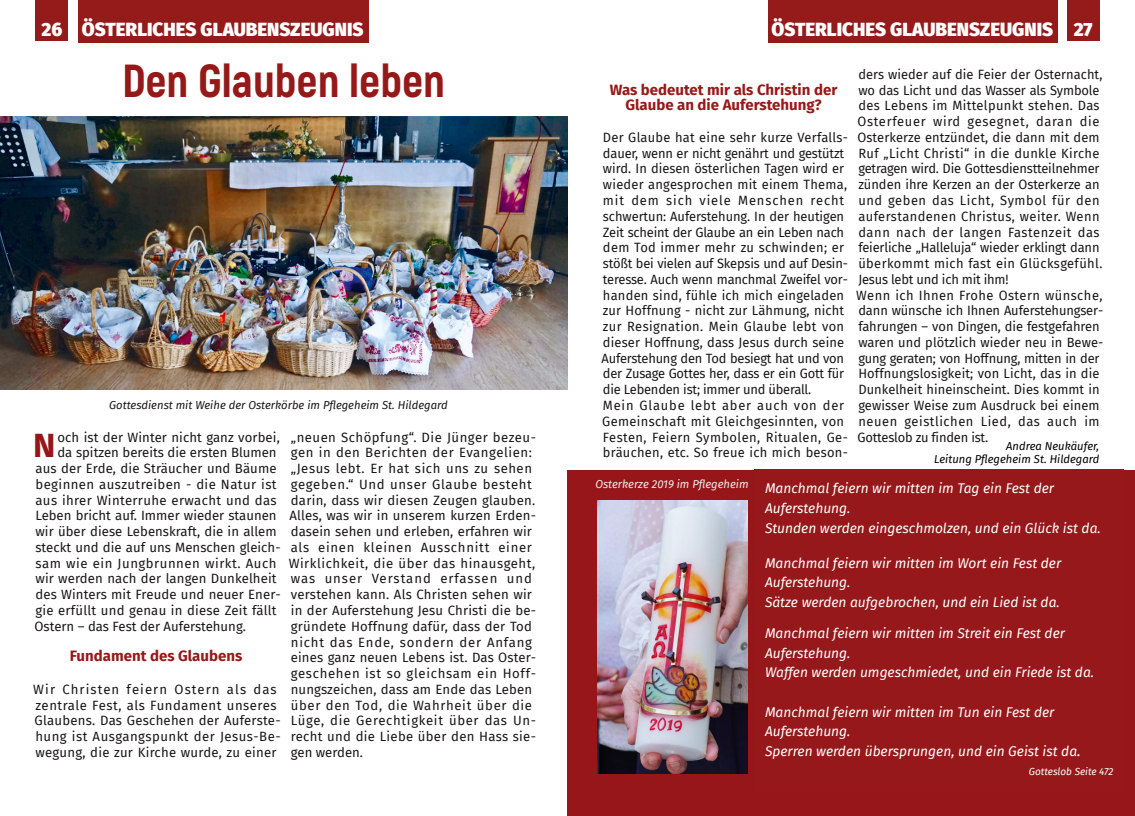
<style>
.page{position:relative;width:1135px;height:816px;background:#fff}
.page>*{position:absolute;margin:0;border:0;box-sizing:border-box;transform-origin:0 0}
.t1{font:800 46.25px "Akrobat";color:#96191a}
.t2{font:700 33.75px "Fira Sans";color:#961619}
.t3{font:900 18.75px "Fira Sans";color:#fff}
.t4{font:700 15px/15.8px "Fira Sans";color:#96191a;text-align:center}
.t5{font:italic 13.75px/19.5px "Fira Sans";color:#fff}
.t6{font:13.12px/15.8px "Fira Sans";letter-spacing:.01em;color:#181715}
.t7{font:13.12px/15.8px "Fira Sans";letter-spacing:.03em;color:#181715}
.t8{font:13.12px/15.8px "Fira Sans";letter-spacing:.035em;color:#181715}
.t9{font:13.12px "Fira Sans";letter-spacing:.04em;color:#181715}
.t10{font:italic 11.25px "Fira Sans";color:#181715}
.t11{font:italic 11.25px/12.5px "Fira Sans";letter-spacing:-.005em;color:#000;text-align:right}
.t12{font:italic 11.25px "Fira Sans";color:#ededed}
.t13{font:italic 10px "Fira Sans";color:#fff}
.s1{font-size:15px}
</style>
<div class="page">
<div style="left:35px;top:0;width:33px;height:41px;background:#951a1a"></div>
<div style="left:78px;top:0;width:291px;height:42px;background:#951a1a"></div>
<img style="left:0;top:117px;width:556px;height:272px">
<div style="left:567px;top:469px;width:567px;height:346px;background:#961619"></div>
<img style="left:597px;top:500px;width:150px;height:273px">
<div style="left:1066px;top:0;width:33px;height:41px;background:#951a1a"></div>
<div style="left:767px;top:0;width:289px;height:42px;background:#951a1a"></div>
<img style="left:556px;top:117px;width:11px;height:272px">
<h3 class="t3" style="left:41px;top:18px;width:323px">26 ÖSTERLICHES GLAUBENSZEUGNIS</h3>
<h3 class="t3" style="left:771px;top:18px;width:322px">ÖSTERLICHES GLAUBENSZEUGNIS 27</h3>
<h1 class="t1" style="left:122px;top:54px;width:324px">Den Glauben leben</h1>
<p class="t10" style="left:109px;top:398px;width:340px">Gottesdienst mit Weihe der Osterkörbe im Pflegeheim St. Hildegard</p>
<h2 class="t2" style="left:33px;top:425px;width:24px">N</h2>
<p class="t6" style="left:57px;top:429px;width:224px">och ist der Winter nicht ganz vorbei,</p>
<p class="t6" style="left:57px;top:445px;width:221px">da spitzen bereits die ersten Blumen</p>
<p class="t6" style="left:35px;top:460px;width:242px">aus der Erde, die Sträucher und Bäume</p>
<p class="t7" style="left:35px;top:476px;width:242px">beginnen auszutreiben - die Natur ist</p>
<p class="t7" style="left:35px;top:492px;width:242px">aus ihrer Winterruhe erwacht und das</p>
<p class="t6" style="left:35px;top:508px;width:242px">Leben bricht auf. Immer wieder staunen</p>
<p class="t6" style="left:35px;top:523px;width:242px">wir über diese Lebenskraft, die in allem</p>
<p class="t6" style="left:35px;top:539px;width:246px">steckt und die auf uns Menschen gleich-</p>
<p class="t9" style="left:35px;top:555px;width:242px">sam wie ein Jungbrunnen wirkt. Auch</p>
<p class="t6" style="left:35px;top:571px;width:242px">wir werden nach der langen Dunkelheit</p>
<p class="t6" style="left:35px;top:586px;width:246px">des Winters mit Freude und neuer Ener-</p>
<p class="t6" style="left:35px;top:602px;width:242px">gie erfüllt und genau in diese Zeit fällt</p>
<p class="t6" style="left:35px;top:618px;width:213px">Ostern – das Fest der Auferstehung.</p>
<p class="t4" style="left:70px;top:647px;width:174px">Fundament des Glaubens</p>
<p class="t8" style="left:33px;top:681px;width:249px">Wir Christen feiern Ostern als das zentrale Fest, als Fundament unseres Glaubens. Das Geschehen der Auferste&shy;hung ist Ausgangspunkt der Jesus-Be&shy;wegung, die zur Kirche wurde, zu einer</p>
<p class="t7" style="left:288px;top:429px;width:249px">„neuen Schöpfung“. Die Jünger bezeu&shy;gen in den Berichten der Evangelien: „Jesus lebt. Er hat sich uns zu sehen gegeben.“ Und unser Glaube besteht darin, dass wir diesen Zeugen glauben.<br>Alles, was wir in unserem kurzen Erden&shy;dasein sehen und erleben, erfahren wir als einen kleinen Ausschnitt einer Wirklichkeit, die über das hinausgeht, was unser Verstand erfassen und verstehen kann. Als Christen sehen wir in der Auferstehung Jesu Christi die be&shy;gründete Hoffnung dafür, dass der Tod nicht das Ende, sondern der Anfang eines ganz neuen Lebens ist. Das Oster&shy;geschehen ist so gleichsam ein Hoff&shy;nungszeichen, dass am Ende das Leben über den Tod, die Wahrheit über die Lüge, die Gerechtigkeit über das Un&shy;recht und die Liebe über den Hass sie&shy;gen werden.</p>
<p class="t4" style="left:609px;top:82px;width:229px">Was bedeutet mir als Christin der<br>Glaube an die Auferstehung?</p>
<p class="t6" style="left:601px;top:130px;width:248px">Der Glaube hat eine sehr kurze Verfalls&shy;dauer, wenn er nicht genährt und gestützt wird. In diesen österlichen Tagen wird er wieder angesprochen mit einem Thema, mit dem sich viele Menschen recht schwertun: Auferstehung. In der heutigen Zeit scheint der Glaube an ein Leben nach dem Tod immer mehr zu schwinden; er stößt bei vielen auf Skepsis und auf Desin&shy;teresse. Auch wenn manchmal Zweifel vor&shy;handen sind, fühle ich mich eingeladen zur Hoffnung - nicht zur Lähmung, nicht zur Resignation. Mein Glaube lebt von dieser Hoffnung, dass Jesus durch seine Auferstehung den Tod besiegt hat und von der Zusage Gottes her, dass er ein Gott für die Lebenden ist; immer und überall.<br>Mein Glaube lebt aber auch von der Gemeinschaft mit Gleichgesinnten, von Festen, Feiern Symbolen, Ritualen, Ge&shy;bräuchen, etc. So freue ich mich beson-</p>
<p class="t6" style="left:856px;top:66px;width:248px">ders wieder auf die Feier der Osternacht, wo das Licht und das Wasser als Symbole des Lebens im Mittelpunkt stehen. Das Osterfeuer wird gesegnet, daran die Osterkerze entzündet, die dann mit dem Ruf „Licht Christi“ in die dunkle Kirche getragen wird. Die Gottesdienstteilnehmer zünden ihre Kerzen an der Osterkerze an und geben das Licht, Symbol für den auferstandenen Christus, weiter. Wenn dann nach der langen Fastenzeit das feierliche „Halleluja“ wieder erklingt dann überkommt mich fast ein Glücksgefühl.<br>Jesus lebt und ich mit ihm!<br>Wenn ich Ihnen Frohe Ostern wünsche, dann wünsche ich Ihnen Auferstehungser&shy;fahrungen – von Dingen, die festgefahren waren und plötzlich wieder neu in Bewe&shy;gung geraten; von Hoffnung, mitten in der Hoffnungslosigkeit; von Licht, das in die Dunkelheit hineinscheint. Dies kommt in gewisser Weise zum Ausdruck bei einem neuen geistlichen Lied, das auch im Gotteslob zu finden ist.</p>
<p class="t11" style="left:933px;top:440px;width:167px">Andrea Neukäufer,<br>Leitung Pflegeheim St. Hildegard</p>
<p class="t12" style="left:595px;top:477px;width:155px">Osterkerze 2019 im Pflegeheim</p>
<p class="t5" style="left:764px;top:479px;width:337px">Manchmal feiern wir mitten im Tag ein Fest der<br>Auferstehung.<br>Stunden werden eingeschmolzen, und ein Glück ist da.</p>
<p class="t5" style="left:764px;top:553px;width:298px">Manchmal feiern wir mitten im Wort ein Fest der<br>Auferstehung.<br>Sätze werden aufgebrochen, und ein Lied ist da.</p>
<p class="t5" style="left:764px;top:623px;width:330px">Manchmal feiern wir mitten im Streit ein Fest der<br>Auferstehung.<br>Waffen werden umgeschmiedet, und ein Friede ist da.</p>
<p class="t5" style="left:764px;top:701px;width:317px">Manchmal feiern wir mitten im Tun ein Fest der<br>Auferstehung.<br>Sperren werden übersprungen, und ein Geist ist da<span class="s1">.</span></p>
<p class="t13" style="left:1028px;top:765px;width:86px">Gotteslob Seite 472</p>
</div>
